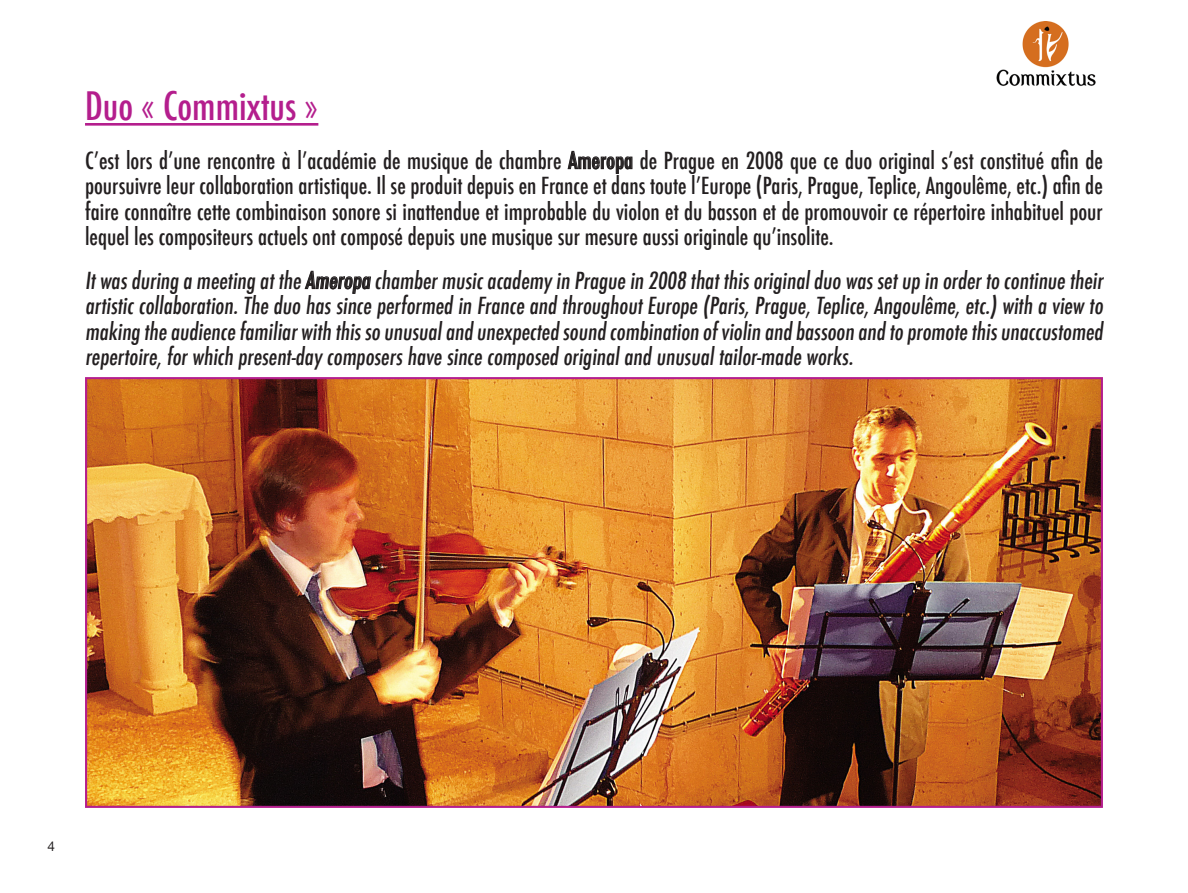
<style>
.page{position:relative;width:1188px;height:893px;background:#fff}
.page>*{position:absolute;margin:0;border:0;box-sizing:border-box;transform-origin:0 0}
.t1{font:500 condensed 38.25px "Futura";color:#b41e8d}
.t2{font:500 condensed 22.95px/25.5px "Futura";color:#231f20;text-align:justify}
.t3{font:13.5px "Helvetica Neue";color:#231f20}
</style>
<div class="page">
<hr style="left:85px;top:123px;width:233px;height:3px;background:#b41e8d">
<svg style="left:568px;top:150px;width:64px;height:24px"></svg>
<svg style="left:305px;top:270px;width:66px;height:24px"></svg>
<img style="left:88px;top:380px;width:1012px;height:424px">
<img style="left:996px;top:21px;width:100px;height:65px">
<p class="t1" style="left:85px;top:82px;width:235px">Duo « Commixtus »</p>
<p class="t2" style="left:85px;top:147px;width:1019px">C’est lors d’une rencontre à l’académie de musique de chambre Ameropa de Prague en 2008 que ce duo original s’est constitué afin de poursuivre leur collaboration artistique. Il se produit depuis en France et dans toute l’Europe (Paris, Prague, Teplice, Angoulême, etc.) afin de faire connaître cette combinaison sonore si inattendue et improbable du violon et du basson et de promouvoir ce répertoire inhabituel pour lequel les compositeurs actuels ont composé depuis une musique sur mesure aussi originale qu’insolite.</p>
<p class="t2" style="left:85px;top:267px;width:1023px">Itwasduring a meeting atthe Ameropa chambermusicacademy in Prague in 2008 thatthisoriginalduo wassetup in orderto continue their artistic collaboration. The duo has since performed in France and throughout Europe (Paris, Prague, Teplice, Angoulême, etc.) with a view to making the audience familiarwith thisso unusualand unexpected sound combination ofviolin and bassoon and to promote thisunaccustomed repertoire,forwhich present-day composershave since composed originaland unusualtailor-made works.</p>
<p class="t3" style="left:48px;top:837px;width:9px">4</p>
</div>
